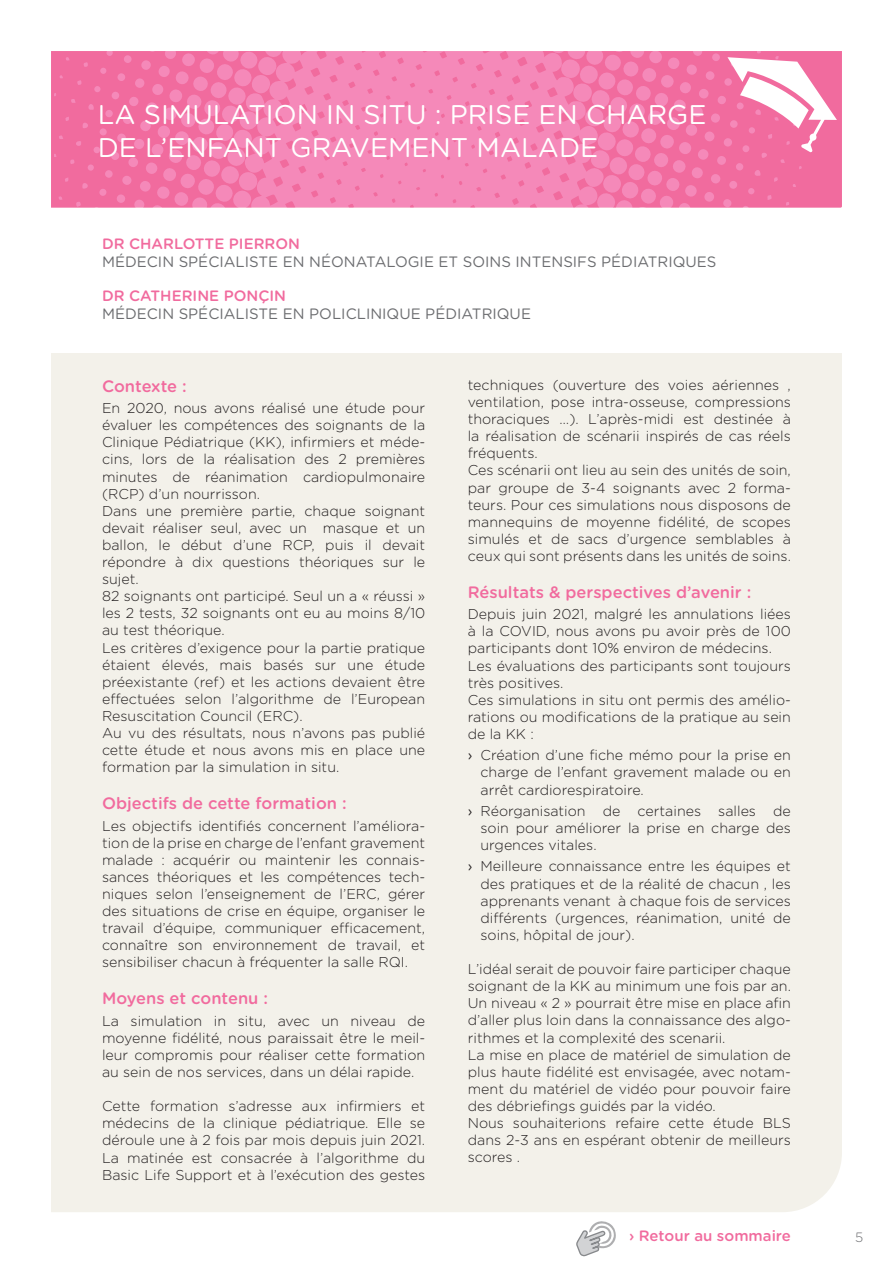
<style>
.page{position:relative;width:893px;height:1276px;background:#fff}
.page>*{position:absolute;margin:0;border:0;box-sizing:border-box;transform-origin:0 0}
.t1{font:27px/32.4px "Gotham Rounded";color:#fff}
.t2{font:500 16.5px "Gotham Rounded";color:#f16b9e}
.t3{font:15px "Gotham Rounded";color:#6c6d70}
.t4{font:500 15px "Gotham Rounded";color:#f16b9e}
.t5{font:300 14.25px/17.1px "Gotham Rounded";color:#231f20;text-align:justify}
.t6{font:300 13.5px "Gotham Rounded";color:#6c6d70}
.s1{font-weight:400}
</style>
<div class="page">
<svg style="left:313px;top:51px;width:230px;height:157px;background:#f487b7"></svg>
<svg style="left:543px;top:51px;width:294px;height:157px;background:#f381ae"></svg>
<svg style="left:55px;top:51px;width:258px;height:157px;background:#f277a9"></svg>
<div style="left:51px;top:353px;width:791px;height:859px;background:#f3f1ea"></div>
<svg style="left:576px;top:1221px;width:40px;height:36px"></svg>
<h1 class="t1" style="left:98px;top:97px;width:610px">LA SIMULATION IN SITU : PRISE EN CHARGE<br>DE L’ENFANT GRAVEMENT MALADE</h1>
<p class="t4" style="left:102px;top:233px;width:199px">DR CHARLOTTE PIERRON</p>
<p class="t3" style="left:102px;top:251px;width:616px">MÉDECIN SPÉCIALISTE EN NÉONATALOGIE ET SOINS INTENSIFS PÉDIATRIQUES</p>
<p class="t4" style="left:102px;top:284px;width:186px">DR CATHERINE PONÇIN</p>
<p class="t3" style="left:102px;top:303px;width:430px">MÉDECIN SPÉCIALISTE EN POLICLINIQUE PÉDIATRIQUE</p>
<p class="t2" style="left:102px;top:374px;width:86px">Contexte :</p>
<p class="t5" style="left:102px;top:399px;width:325px;text-align:left">En 2020, nous avons réalisé une étude pour évaluer les compétences des soignants de la Clinique Pédiatrique (KK), infirmiers et méde&shy;cins, lors de la réalisation des 2 premières minutes de réanimation cardiopulmonaire (RCP) d’un nourrisson.<br>Dans une première partie, chaque soignant devait réaliser seul, avec un masque et un ballon, le début d’une RCP, puis il devait répondre à dix questions théoriques sur le sujet.<br>82 soignants ont participé. Seul un a « réussi » les 2 tests, 32 soignants ont eu au moins 8/10 au test théorique.<br>Les critères d’exigence pour la partie pratique étaient élevés, mais basés sur une étude préexistante (ref) et les actions devaient être effectuées selon l’algorithme de l’European Resuscitation Council (ERC).<br>Au vu des résultats, nous n’avons pas publié cette étude et nous avons mis en place une formation par la simulation in situ.</p>
<p class="t2" style="left:102px;top:791px;width:246px">Objectifs de cette formation :</p>
<p class="t5" style="left:102px;top:816px;width:325px">Les objectifs identifiés concernent l’améliora&shy;tion de la prise en charge de l’enfant gravement malade : acquérir ou maintenir les connais&shy;sances théoriques et les compétences tech&shy;niques selon l’enseignement de l’ERC, gérer des situations de crise en équipe, organiser le travail d’équipe, communiquer efficacement, connaître son environnement de travail, et sensibiliser chacun à fréquenter la salle RQI.</p>
<p class="t2" style="left:102px;top:986px;width:168px">Moyens et contenu :</p>
<p class="t5" style="left:102px;top:1011px;width:325px">La simulation in situ, avec un niveau de moyenne fidélité, nous paraissait être le meil&shy;leur compromis pour réaliser cette formation au sein de nos services, dans un délai rapide.</p>
<p class="t5" style="left:102px;top:1097px;width:325px">Cette formation s’adresse aux infirmiers et médecins de la clinique pédiatrique. Elle se déroule une à 2 fois par mois depuis juin 2021.<br>La matinée est consacrée à l’algorithme du Basic Life Support et à l’exécution des gestes</p>
<p class="t5" style="left:468px;top:376px;width:325px;text-align:left">techniques (ouverture des voies aériennes , ventilation, pose intra-osseuse, compressions thoraciques …). L’après-midi est destinée à la réalisation de scénarii inspirés de cas réels fréquents.<br>Ces scénarii ont lieu au sein des unités de soin, par groupe de 3-4 soignants avec 2 forma&shy;teurs. Pour ces simulations nous disposons de mannequins de moyenne fidélité, de scopes simulés et de sacs d’urgence semblables à ceux qui sont présents dans les unités de soins.</p>
<p class="t2" style="left:468px;top:580px;width:285px">Résultats &amp; perspectives d’avenir :</p>
<p class="t5" style="left:468px;top:605px;width:325px;text-align:left">Depuis juin 2021, malgré les annulations liées à la COVID, nous avons pu avoir près de 100 participants dont 10% environ de médecins.<br>Les évaluations des participants sont toujours très positives.<br>Ces simulations in situ ont permis des amélio&shy;rations ou modifications de la pratique au sein de la KK :</p>
<p class="t5" style="left:480px;top:746px;width:312px;text-indent:-13px"><span class="s1">›</span> Création d’une fiche mémo pour la prise en charge de l’enfant gravement malade ou en arrêt cardiorespiratoire.</p>
<p class="t5" style="left:480px;top:801px;width:312px;text-indent:-13px"><span class="s1">›</span> Réorganisation de certaines salles de soin pour améliorer la prise en charge des urgences vitales.</p>
<p class="t5" style="left:480px;top:857px;width:312px;text-indent:-13px"><span class="s1">›</span> Meilleure connaissance entre les équipes et des pratiques et de la réalité de chacun , les apprenants venant à chaque fois de services différents (urgences, réanimation, unité de soins, hôpital de jour).</p>
<p class="t5" style="left:468px;top:960px;width:325px;text-align:left">L’idéal serait de pouvoir faire participer chaque soignant de la KK au minimum une fois par an.<br>Un niveau « 2 » pourrait être mise en place afin d’aller plus loin dans la connaissance des algo&shy;rithmes et la complexité des scenarii.<br>La mise en place de matériel de simulation de plus haute fidélité est envisagée, avec notam&shy;ment du matériel de vidéo pour pouvoir faire des débriefings guidés par la vidéo.<br>Nous souhaiterions refaire cette étude BLS dans 2-3 ans en espérant obtenir de meilleurs scores .</p>
<p class="t4" style="left:629px;top:1225px;width:163px">› Retour au sommaire</p>
<p class="t6" style="left:855px;top:1228px;width:10px">5</p>
</div>
